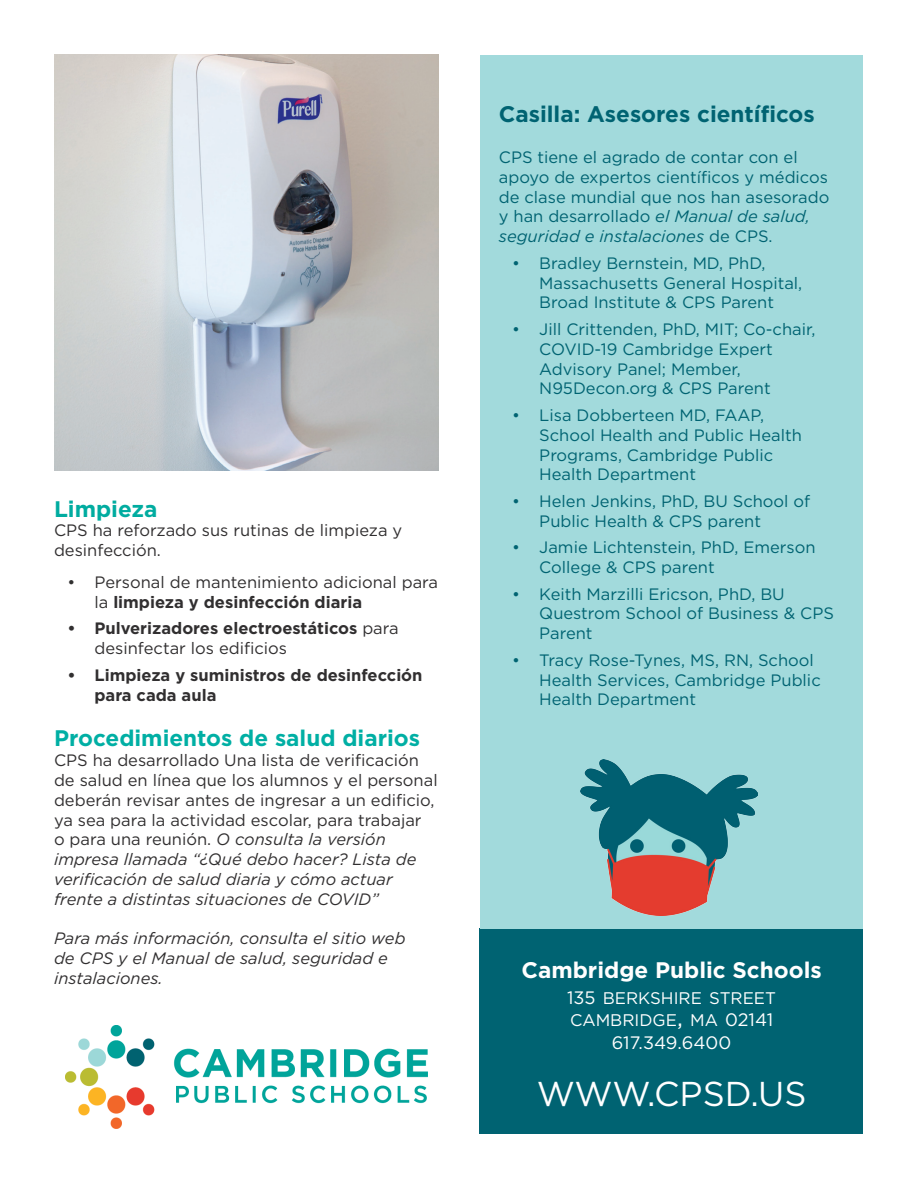
<style>
.page{position:relative;width:918px;height:1188px;background:#fff}
.page>*{position:absolute;margin:0;border:0;box-sizing:border-box;transform-origin:0 0}
.t1{font:34.5px "Gotham";color:#fff}
.t2{font:700 22.5px "Gotham";color:#00afa4}
.t3{font:700 22.5px "Gotham";color:#006372}
.t4{font:700 22.5px "Gotham";color:#fff}
.t5{font:700 22.5px "Gotham";color:#00aca0}
.t6{font:18px "Gotham";color:#fff}
.t7{font:16.8px "Gotham";color:#fff}
.t8{font:16.5px/19.8px "Gotham";color:#006372}
.t9{font:16.5px/19.8px "Gotham";color:#312f30}
.t10{font:700 16.5px/19.8px "Gotham";color:#312f30}
.t11{font:italic 16.5px/19.8px "Gotham";color:#312f30}
.s1{font-weight:700}
.s2{font-weight:400}
.s3{font-style:italic}
.s4{font-size:18px}
.s5{font-size:24px}
</style>
<div class="page">
<img style="left:65px;top:1026px;width:363px;height:102px">
<div style="left:479px;top:929px;width:384px;height:205px;background:#006372"></div>
<img style="left:54px;top:54px;width:385px;height:416px">
<div style="left:480px;top:56px;width:382px;height:873px;background:#a2dadc"></div>
<img style="left:580px;top:760px;width:177px;height:156px">
<h2 class="t5" style="left:54px;top:494px;width:105px">Limpieza</h2>
<p class="t9" style="left:54px;top:520px;width:350px">CPS ha reforzado sus rutinas de limpieza y desinfección.</p>
<p class="t9" style="left:94px;top:572px;width:345px;text-indent:-27px">• Personal de mantenimiento adicional para la <span class="s1">limpieza y desinfección diaria</span></p>
<p class="t10" style="left:94px;top:619px;width:306px;text-indent:-27px">• Pulverizadores electroestáticos <span class="s2">para desinfectar los edificios</span></p>
<p class="t10" style="left:94px;top:665px;width:330px;text-indent:-27px">• Limpieza y suministros de desinfección para cada aula</p>
<h2 class="t2" style="left:54px;top:723px;width:368px">Procedimientos de salud diarios</h2>
<p class="t9" style="left:54px;top:750px;width:385px">CPS ha desarrollado Una lista de verificación de salud en línea que los alumnos y el personal deberán revisar antes de ingresar a un edificio, ya sea para la actividad escolar, para trabajar<br>o para una reunión. <span class="s3">O consulta la versión impresa llamada “¿Qué debo hacer? Lista de verificación de salud diaria y cómo actuar frente a distintas situaciones de COVID”</span></p>
<p class="t11" style="left:54px;top:928px;width:353px">Para más información, consulta el sitio web de CPS y el Manual de salud, seguridad e instalaciones.</p>
<h2 class="t3" style="left:499px;top:99px;width:318px">Casilla: Asesores científicos</h2>
<p class="t8" style="left:499px;top:147px;width:332px">CPS tiene el agrado de contar con el apoyo de expertos científicos y médicos de clase mundial que nos han asesorado y han desarrollado <span class="s3">el Manual de salud, seguridad e instalaciones</span> de CPS.</p>
<p class="t8" style="left:539px;top:253px;width:264px;text-indent:-27px">• Bradley Bernstein, MD, PhD,<br>Massachusetts General Hospital,<br>Broad Institute &amp; CPS Parent</p>
<p class="t8" style="left:539px;top:319px;width:278px;text-indent:-27px">• Jill Crittenden, PhD, MIT; Co-chair,<br>COVID-19 Cambridge Expert<br>Advisory Panel; Member,<br>N95Decon.org &amp; CPS Parent</p>
<p class="t8" style="left:539px;top:405px;width:264px;text-indent:-27px">• Lisa Dobberteen MD, FAAP,<br>School Health and Public Health<br>Programs, Cambridge Public<br>Health Department</p>
<p class="t8" style="left:539px;top:491px;width:272px;text-indent:-27px">• Helen Jenkins, PhD, BU School of<br>Public Health &amp; CPS parent</p>
<p class="t8" style="left:539px;top:537px;width:278px;text-indent:-27px">• Jamie Lichtenstein, PhD, Emerson<br>College &amp; CPS parent</p>
<p class="t8" style="left:539px;top:583px;width:296px;text-indent:-27px">• Keith Marzilli Ericson, PhD, BU<br>Questrom School of Business &amp; CPS<br>Parent</p>
<p class="t8" style="left:539px;top:650px;width:283px;text-indent:-27px">• Tracy Rose-Tynes, MS, RN, School<br>Health Services, Cambridge Public<br>Health Department</p>
<p class="t4" style="left:521px;top:955px;width:302px">Cambridge Public Schools</p>
<p class="t7" style="left:567px;top:987px;width:210px"><span class="s4">135</span> BERKSHIRE STREET</p>
<p class="t7" style="left:570px;top:1010px;width:205px">CAMBRIDGE<span class="s5">,</span> MA <span class="s4">02141</span></p>
<p class="t6" style="left:612px;top:1031px;width:121px">617.349.6400</p>
<p class="t1" style="left:537px;top:1072px;width:271px">WWW.CPSD.US</p>
</div>
